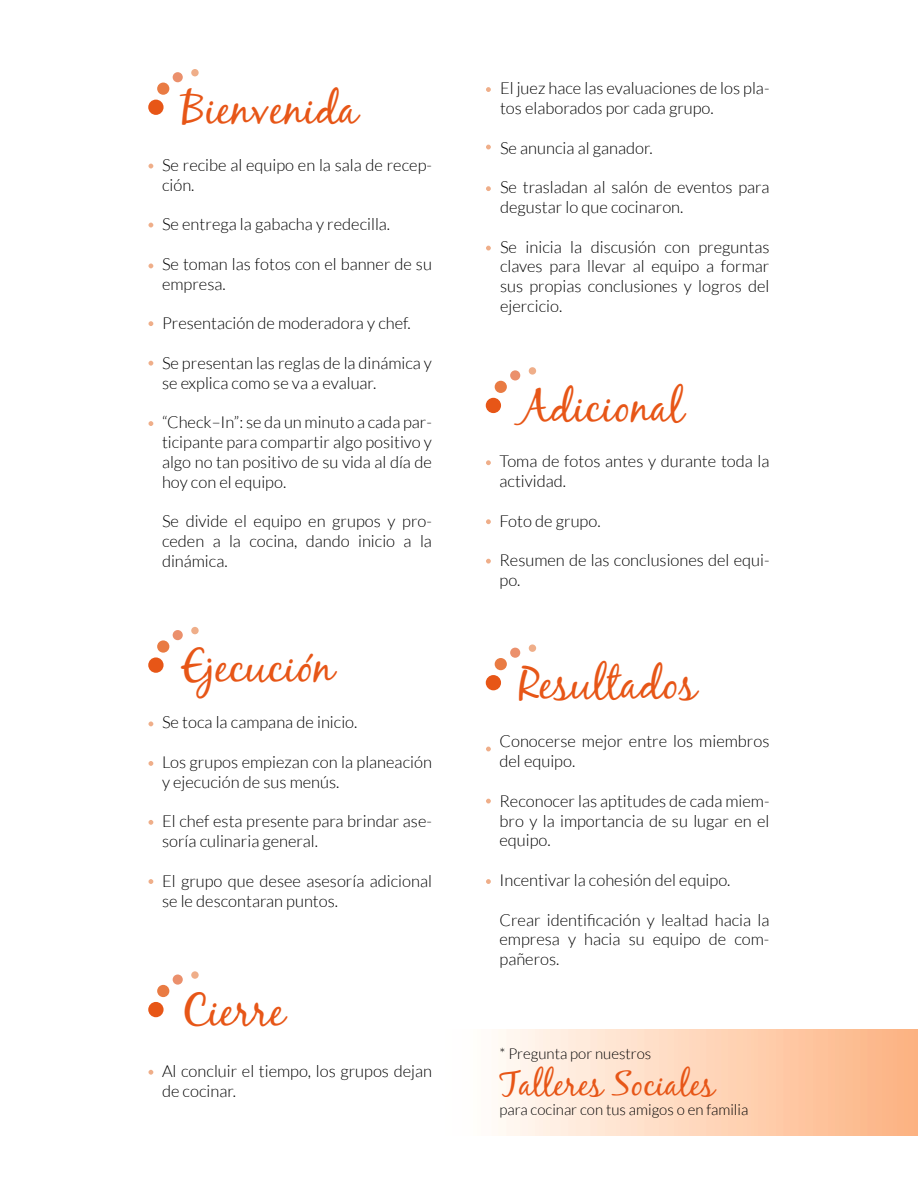
<style>
.page{position:relative;width:918px;height:1188px;background:#fff}
.page>*{position:absolute;margin:0;border:0;box-sizing:border-box;transform-origin:0 0}
.t1{font:45px "Black Jack";color:#e75617}
.t2{font:34.5px "Black Jack";color:#e75617}
.t3{font:300 16.5px/19.8px "Lato";color:#000}
.t4{font:300 15px "Lato";color:#000}
</style>
<div class="page">
<div style="left:317px;top:1029px;width:601px;height:106px;background:linear-gradient(to right,#fff,#fdb787)"></div>
<div style="left:148px;top:100px;width:16px;height:15px;background:#e75617;border-radius:50%"></div>
<div style="left:157px;top:83px;width:12px;height:12px;background:#e97b43;border-radius:50%"></div>
<div style="left:173px;top:72px;width:10px;height:10px;background:#eb906c;border-radius:50%"></div>
<div style="left:191px;top:69px;width:8px;height:7px;background:#efae89;border-radius:50%"></div>
<div style="left:148px;top:1002px;width:16px;height:15px;background:#e75617;border-radius:50%"></div>
<div style="left:157px;top:985px;width:12px;height:12px;background:#e97b43;border-radius:50%"></div>
<div style="left:173px;top:975px;width:10px;height:10px;background:#eb906c;border-radius:50%"></div>
<div style="left:191px;top:971px;width:8px;height:8px;background:#efae89;border-radius:50%"></div>
<div style="left:148px;top:657px;width:16px;height:16px;background:#e75617;border-radius:50%"></div>
<div style="left:157px;top:640px;width:12px;height:13px;background:#e97b43;border-radius:50%"></div>
<div style="left:173px;top:630px;width:10px;height:10px;background:#eb906c;border-radius:50%"></div>
<div style="left:191px;top:627px;width:8px;height:7px;background:#efae89;border-radius:50%"></div>
<div style="left:486px;top:398px;width:15px;height:15px;background:#e75617;border-radius:50%"></div>
<div style="left:495px;top:381px;width:12px;height:12px;background:#e97b43;border-radius:50%"></div>
<div style="left:510px;top:370px;width:10px;height:10px;background:#eb906c;border-radius:50%"></div>
<div style="left:529px;top:367px;width:7px;height:8px;background:#efae89;border-radius:50%"></div>
<div style="left:486px;top:675px;width:15px;height:15px;background:#e75617;border-radius:50%"></div>
<div style="left:495px;top:658px;width:12px;height:12px;background:#e97b43;border-radius:50%"></div>
<div style="left:510px;top:648px;width:10px;height:10px;background:#eb906c;border-radius:50%"></div>
<div style="left:529px;top:644px;width:7px;height:8px;background:#efae89;border-radius:50%"></div>
<svg style="left:149px;top:164px;width:4px;height:4px"></svg>
<svg style="left:486px;top:87px;width:5px;height:5px"></svg>
<svg style="left:149px;top:1070px;width:4px;height:5px"></svg>
<svg style="left:149px;top:721px;width:4px;height:5px"></svg>
<svg style="left:486px;top:460px;width:5px;height:5px"></svg>
<svg style="left:486px;top:747px;width:5px;height:4px"></svg>
<svg style="left:149px;top:321px;width:4px;height:5px"></svg>
<svg style="left:486px;top:186px;width:5px;height:5px"></svg>
<svg style="left:149px;top:879px;width:4px;height:5px"></svg>
<svg style="left:149px;top:223px;width:4px;height:4px"></svg>
<svg style="left:486px;top:145px;width:5px;height:4px"></svg>
<svg style="left:149px;top:761px;width:4px;height:5px"></svg>
<svg style="left:486px;top:519px;width:5px;height:5px"></svg>
<svg style="left:486px;top:799px;width:5px;height:5px"></svg>
<svg style="left:149px;top:361px;width:4px;height:5px"></svg>
<svg style="left:149px;top:264px;width:4px;height:4px"></svg>
<svg style="left:149px;top:820px;width:4px;height:5px"></svg>
<svg style="left:486px;top:559px;width:5px;height:5px"></svg>
<svg style="left:486px;top:879px;width:5px;height:5px"></svg>
<svg style="left:149px;top:421px;width:4px;height:5px"></svg>
<svg style="left:486px;top:246px;width:5px;height:4px"></svg>
<h1 class="t1" style="left:182px;top:81px;width:178px">Bienvenida</h1>
<p class="t3" style="left:162px;top:155px;width:271px">Se recibe al equipo en la sala de recep&shy;ción.</p>
<p class="t3" style="left:162px;top:215px;width:230px">Se entrega la gabacha y redecilla.</p>
<p class="t3" style="left:162px;top:254px;width:271px">Se toman las fotos con el banner de su empresa.</p>
<p class="t3" style="left:162px;top:314px;width:250px">Presentación de moderadora y chef.</p>
<p class="t3" style="left:162px;top:353px;width:271px">Se presentan las reglas de la dinámica y se explica como se va a evaluar.</p>
<p class="t3" style="left:162px;top:413px;width:272px;text-align:justify">“Check–In”: se da un minuto a cada par&shy;ticipante para compartir algo positivo y algo no tan positivo de su vida al día de hoy con el equipo.</p>
<p class="t3" style="left:162px;top:512px;width:271px;text-align:justify">Se divide el equipo en grupos y pro&shy;ceden a la cocina, dando inicio a la dinámica.</p>
<h1 class="t1" style="left:182px;top:639px;width:154px">Ejecución</h1>
<p class="t3" style="left:162px;top:713px;width:197px">Se toca la campana de inicio.</p>
<p class="t3" style="left:162px;top:752px;width:271px">Los grupos empiezan con la planeación y ejecución de sus menús.</p>
<p class="t3" style="left:162px;top:812px;width:271px">El chef esta presente para brindar ase&shy;soría culinaria general.</p>
<p class="t3" style="left:162px;top:871px;width:271px">El grupo que desee asesoría adicional se le descontaran puntos.</p>
<h1 class="t1" style="left:182px;top:983px;width:105px">Cierre</h1>
<p class="t3" style="left:162px;top:1061px;width:271px">Al concluir el tiempo, los grupos dejan de cocinar.</p>
<p class="t3" style="left:500px;top:79px;width:271px">El juez hace las evaluaciones de los pla&shy;tos elaborados por cada grupo.</p>
<p class="t3" style="left:500px;top:138px;width:154px">Se anuncia al ganador.</p>
<p class="t3" style="left:500px;top:178px;width:271px">Se trasladan al salón de eventos para degustar lo que cocinaron.</p>
<p class="t3" style="left:500px;top:237px;width:271px;text-align:justify">Se inicia la discusión con preguntas claves para llevar al equipo a formar sus propias conclusiones y logros del ejercicio.</p>
<h1 class="t1" style="left:519px;top:379px;width:166px">Adicional</h1>
<p class="t3" style="left:500px;top:451px;width:271px">Toma de fotos antes y durante toda la actividad.</p>
<p class="t3" style="left:500px;top:511px;width:103px">Foto de grupo.</p>
<p class="t3" style="left:500px;top:550px;width:271px">Resumen de las conclusiones del equi&shy;po.</p>
<h1 class="t1" style="left:519px;top:656px;width:179px">Resultados</h1>
<p class="t3" style="left:500px;top:732px;width:271px">Conocerse mejor entre los miembros del equipo.</p>
<p class="t3" style="left:500px;top:791px;width:272px;text-align:justify">Reconocer las aptitudes de cada miem&shy;bro y la importancia de su lugar en el equipo.</p>
<p class="t3" style="left:500px;top:870px;width:233px">Incentivar la cohesión del equipo.</p>
<p class="t3" style="left:500px;top:910px;width:271px;text-align:justify">Crear identificación y lealtad hacia la empresa y hacia su equipo de com&shy;pañeros.</p>
<p class="t4" style="left:500px;top:1046px;width:153px">* Pregunta por nuestros</p>
<h2 class="t2" style="left:500px;top:1063px;width:217px">Talleres Sociales</h2>
<p class="t4" style="left:500px;top:1101px;width:250px">para cocinar con tus amigos o en familia</p>
</div>
